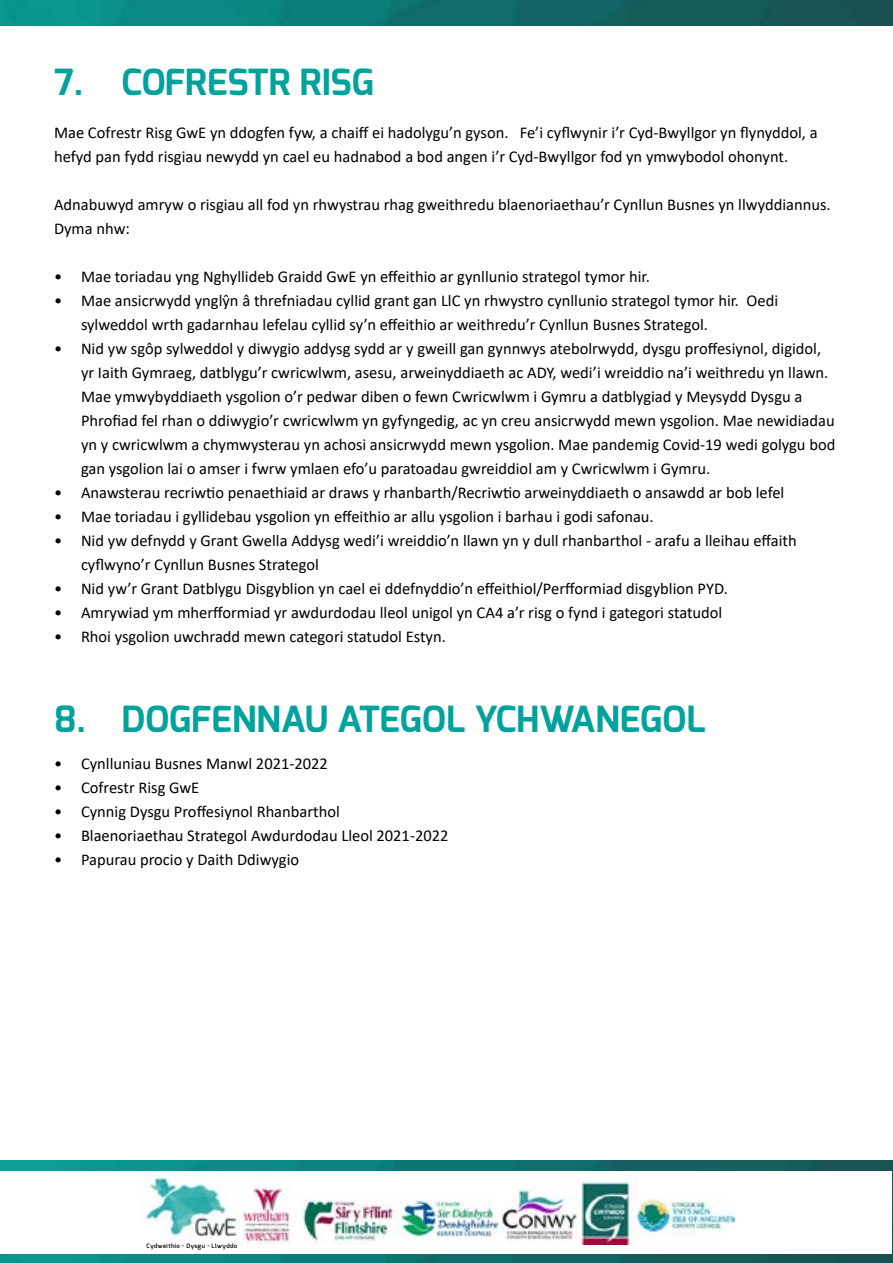
<style>
.page{position:relative;width:893px;height:1263px;background:#fff}
.page>*{position:absolute;margin:0;border:0;box-sizing:border-box;transform-origin:0 0}
.t1{font:700 36px "Exo";color:#00a29b}
.t2{font:16.5px/24px "Calibri";color:#000}
.t3{font:600 6px "Exo";letter-spacing:.07em;color:#000}
</style>
<div class="page">
<img style="left:0;top:1161px;width:893px;height:102px">
<img style="left:0;top:0;width:893px;height:25px">
<div style="left:0;top:1171px;width:892px;height:82px;background:#fff"></div>
<img style="left:242px;top:1180px;width:493px;height:64px">
<img style="left:144px;top:1174px;width:95px;height:64px">
<h1 class="t1" style="left:54px;top:58px;width:321px">7. COFRESTR RISG</h1>
<p class="t2" style="left:54px;top:120px;width:765px">Mae Cofrestr Risg GwE yn ddogfen fyw, a chaiff ei hadolygu’n gyson. Fe’i cyflwynir i’r Cyd-Bwyllgor yn flynyddol, a hefyd pan fydd risgiau newydd yn cael eu hadnabod a bod angen i’r Cyd-Bwyllgor fod yn ymwybodol ohonynt.</p>
<p class="t2" style="left:54px;top:192px;width:778px">Adnabuwyd amryw o risgiau all fod yn rhwystrau rhag gweithredu blaenoriaethau’r Cynllun Busnes yn llwyddiannus.<br>Dyma nhw:</p>
<p class="t2" style="left:54px;top:264px;width:597px">• Mae toriadau yng Nghyllideb Graidd GwE yn effeithio ar gynllunio strategol tymor hir.</p>
<p class="t2" style="left:81px;top:288px;width:699px;text-indent:-27px">• Mae ansicrwydd ynglŷn â threfniadau cyllid grant gan LlC yn rhwystro cynllunio strategol tymor hir. Oedi sylweddol wrth gadarnhau lefelau cyllid sy’n effeithio ar weithredu’r Cynllun Busnes Strategol.</p>
<p class="t2" style="left:81px;top:336px;width:756px;text-indent:-27px">• Nid yw sgôp sylweddol y diwygio addysg sydd ar y gweill gan gynnwys atebolrwydd, dysgu proffesiynol, digidol, yr Iaith Gymraeg, datblygu’r cwricwlwm, asesu, arweinyddiaeth ac ADY, wedi’i wreiddio na’i weithredu yn llawn.<br>Mae ymwybyddiaeth ysgolion o’r pedwar diben o fewn Cwricwlwm i Gymru a datblygiad y Meysydd Dysgu a Phrofiad fel rhan o ddiwygio’r cwricwlwm yn gyfyngedig, ac yn creu ansicrwydd mewn ysgolion. Mae newidiadau yn y cwricwlwm a chymwysterau yn achosi ansicrwydd mewn ysgolion. Mae pandemig Covid-19 wedi golygu bod gan ysgolion lai o amser i fwrw ymlaen efo’u paratoadau gwreiddiol am y Cwricwlwm i Gymru.</p>
<p class="t2" style="left:54px;top:480px;width:732px">• Anawsterau recriwtio penaethiaid ar draws y rhanbarth/Recriwtio arweinyddiaeth o ansawdd ar bob lefel</p>
<p class="t2" style="left:54px;top:504px;width:601px">• Mae toriadau i gyllidebau ysgolion yn effeithio ar allu ysgolion i barhau i godi safonau.</p>
<p class="t2" style="left:81px;top:528px;width:717px;text-indent:-27px">• Nid yw defnydd y Grant Gwella Addysg wedi’i wreiddio’n llawn yn y dull rhanbarthol - arafu a lleihau effaith cyflwyno’r Cynllun Busnes Strategol</p>
<p class="t2" style="left:54px;top:576px;width:675px">• Nid yw’r Grant Datblygu Disgyblion yn cael ei ddefnyddio’n effeithiol/Perfformiad disgyblion PYD.</p>
<p class="t2" style="left:54px;top:600px;width:670px">• Amrywiad ym mherfformiad yr awdurdodau lleol unigol yn CA4 a’r risg o fynd i gategori statudol</p>
<p class="t2" style="left:54px;top:624px;width:393px">• Rhoi ysgolion uwchradd mewn categori statudol Estyn.</p>
<h1 class="t1" style="left:54px;top:695px;width:653px">8. DOGFENNAU ATEGOL YCHWANEGOL</h1>
<p class="t2" style="left:54px;top:751px;width:275px">• Cynlluniau Busnes Manwl 2021-2022</p>
<p class="t2" style="left:54px;top:775px;width:147px">• Cofrestr Risg GwE</p>
<p class="t2" style="left:54px;top:799px;width:287px">• Cynnig Dysgu Proffesiynol Rhanbarthol</p>
<p class="t2" style="left:54px;top:823px;width:396px">• Blaenoriaethau Strategol Awdurdodau Lleol 2021-2022</p>
<p class="t2" style="left:54px;top:847px;width:247px">• Papurau procio y Daith Ddiwygio</p>
<p class="t3" style="left:147px;top:1242px;width:92px">Cydweithio • Dysgu • Llwyddo</p>
</div>
